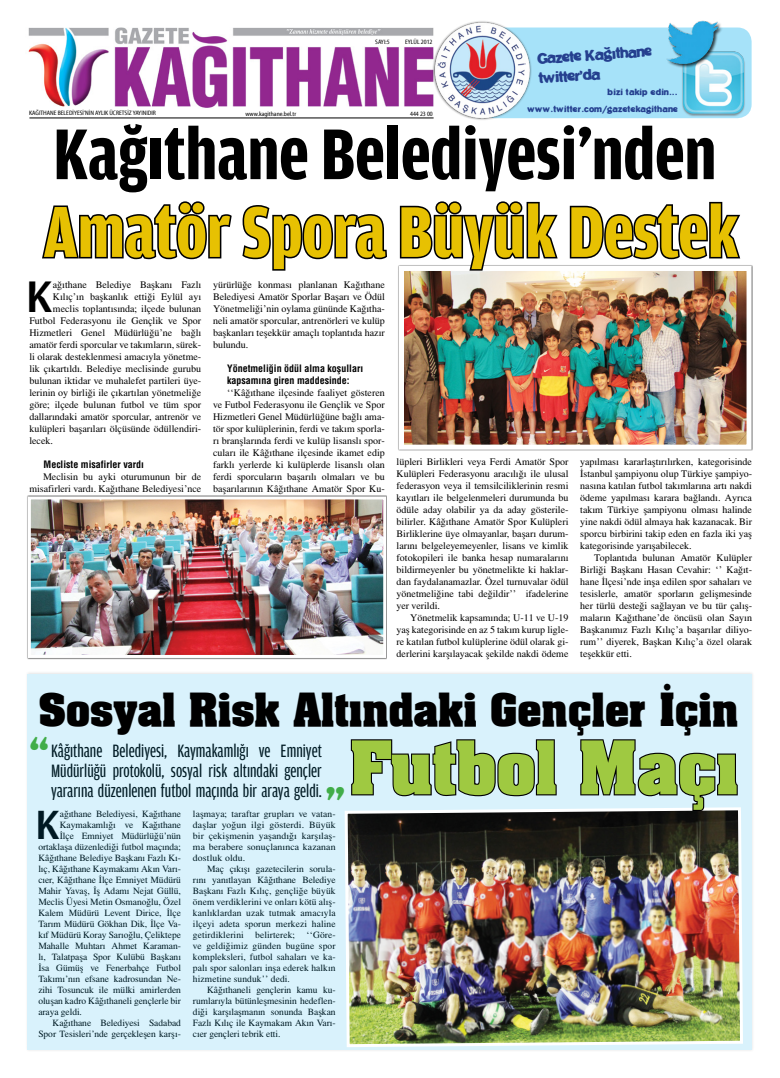
<style>
.page{position:relative;width:780px;height:1078px;background:#fff}
.page>*{position:absolute;margin:0;border:0;box-sizing:border-box;transform-origin:0 0}
.t1{font:700 76.1px "Toprak Comp";color:#000;scale:1.11 1}
.t2{font:700 76.1px "Toprak Comp";color:#e7c102;scale:1.11 1}
.Normal__Web{font:70.7px "Aachen Bold Turk";color:#9fc941}
.t3{font:500 46.9px "Toprak";color:#000}
.Normal__Web-2{font:43.6px "Aachen Bold Turk";color:#000}
.Normal__Web-3{font:500 43.3px "Toprak";color:#000}
.t4{font:900 36px "Toprak";color:#41ad49}
.Normal__Web-4{font:19px/20px "Toprak Comp";color:#000;text-align:justify}
.t5{font:15.2px "Nicotine";color:#25408f}
.t6{font:10px/12px "Times Normal Tr";color:#000;text-align:justify}
.t7{font:10px "Helvetica Cond Bold Tr";color:#000}
.Normal__Web-5{font:9.5px/11px "Times Normal Tr";letter-spacing:-.005em;color:#000;text-align:justify}
.t8{font:9px "Nicotine";letter-spacing:.06em;color:#25408f}
.t9{font:condensed 6.4px "Myriad Web Pro";color:#000}
</style>
<div class="page">
<div style="left:481px;top:27px;width:270px;height:91px;background:#a6e2f9;border-radius:14px"></div>
<img style="left:28px;top:27px;width:404px;height:81px">
<hr style="left:29px;top:118px;width:404px;height:1px;background:#000">
<div style="left:432px;top:20px;width:100px;height:100px;background:#000;opacity:.75"></div>
<img style="left:420px;top:9px;width:122px;height:122px;border-radius:61px">
<img style="left:405px;top:272px;width:340px;height:171px">
<div style="left:399px;top:266px;width:352px;height:183px;border:5px solid #fff"></div>
<div style="left:27px;top:495px;width:360px;height:164px;background:#fafafa"></div>
<img style="left:32px;top:500px;width:350px;height:153px">
<div style="left:28px;top:496px;width:358px;height:161px;border:3px solid #fff"></div>
<svg style="left:42px;top:201px;width:190px;height:59px"></svg>
<svg style="left:242px;top:205px;width:145px;height:66px"></svg>
<svg style="left:398px;top:201px;width:162px;height:100px"></svg>
<svg style="left:569px;top:201px;width:172px;height:59px"></svg>
<img style="left:682px;top:51px;width:64px;height:66px">
<img style="left:665px;top:20px;width:69px;height:56px">
<div style="left:28px;top:673px;width:724px;height:376px;background:#d9f2fc"></div>
<img style="left:344px;top:807px;width:399px;height:240px">
<svg style="left:350px;top:739px;width:207px;height:58px"></svg>
<svg style="left:579px;top:739px;width:159px;height:72px"></svg>
<p class="t9" style="left:375px;top:39px;width:16px">SAYI:5</p>
<p class="t9" style="left:405px;top:39px;width:29px">EYLÜL 2012</p>
<p class="t9" style="left:29px;top:110px;width:128px">KAĞITHANE BELEDİYESİ’NİN AYLIK ÜCRETSİZ YAYINIDIR</p>
<p class="t9" style="left:245px;top:110px;width:52px">www.kagithane.bel.tr</p>
<p class="t9" style="left:410px;top:110px;width:24px">444 23 00</p>
<p class="t5" style="left:537px;top:49px;width:116px;rotate:-4deg">Gazete Kağıthane</p>
<p class="t5" style="left:538px;top:69px;width:63px;rotate:-4deg">twitter’da</p>
<p class="t8" style="left:527px;top:103px;width:152px">www.twitter.com/gazetekagithane</p>
<p class="t8" style="left:607px;top:86px;width:71px">bizi takip edin...</p>
<p class="t1" style="left:53px;top:113px;width:598px">Kağıthane Belediyesi’nden</p>
<p class="t2" style="left:43px;top:191px;width:628px">AmatörSpora Büyük Destek</p>
<p class="t3" style="left:26px;top:270px;width:29px">K</p>
<p class="t6" style="left:53px;top:278px;width:150px">ağıthane Belediye Başkanı Fazlı</p>
<p class="t6" style="left:53px;top:290px;width:150px">Kılıç’ın başkanlık ettiği Eylül ayı</p>
<p class="t6" style="left:53px;top:302px;width:150px">meclis toplantısında; ilçede bulunan</p>
<p class="t6" style="left:29px;top:314px;width:173px">Futbol Federasyonu ile Gençlik ve Spor</p>
<p class="t6" style="left:29px;top:326px;width:173px">Hizmetleri Genel Müdürlüğü’ne bağlı</p>
<p class="t6" style="left:29px;top:338px;width:173px">amatör ferdi sporcular ve takımların, sürek-</p>
<p class="t6" style="left:29px;top:350px;width:173px">li olarak desteklenmesi amacıyla yönetme-</p>
<p class="t6" style="left:29px;top:362px;width:173px">lik çıkartıldı. Belediye meclisinde gurubu</p>
<p class="t6" style="left:29px;top:374px;width:173px">bulunan iktidar ve muhalefet partileri üye-</p>
<p class="t6" style="left:29px;top:386px;width:173px">lerinin oy birliği ile çıkartılan yönetmeliğe</p>
<p class="t6" style="left:29px;top:398px;width:173px">göre; ilçede bulunan futbol ve tüm spor</p>
<p class="t6" style="left:29px;top:410px;width:173px">dallarındaki amatör sporcular, antrenör ve</p>
<p class="t6" style="left:29px;top:422px;width:173px">kulüpleri başarıları ölçüsünde ödüllendiri-</p>
<p class="t6" style="left:29px;top:434px;width:25px">lecek.</p>
<p class="t7" style="left:44px;top:458px;width:102px">Mecliste misafirler vardı</p>
<p class="t6" style="left:29px;top:470px;width:173px;text-align:right">Meclisin bu ayki oturumunun bir de misafirleri vardı. Kağıthane Belediyesi’nce</p>
<p class="t6" style="left:213px;top:278px;width:173px">yürürlüğe konması planlanan Kağıthane Belediyesi Amatör Sporlar Başarı ve Ödül Yönetmeliği’nin oylama gününde Kağıtha&shy;neli amatör sporcular, antrenörleri ve kulüp başkanları teşekkür amaçlı toplantıda hazır bulundu.</p>
<p class="t7" style="left:227px;top:362px;width:137px">Yönetmeliğin ödül alma koşulları</p>
<p class="t7" style="left:227px;top:374px;width:124px">kapsamına giren maddesinde:</p>
<p class="t6" style="left:213px;top:386px;width:173px;text-indent:14px">‘‘Kâğıthane ilçesinde faaliyet gösteren ve Futbol Federasyonu ile Gençlik ve Spor Hizmetleri Genel Müdürlüğüne bağlı ama&shy;tör spor kulüplerinin, ferdi ve takım sporla&shy;rı branşlarında ferdi ve kulüp lisanslı spor&shy;cuları ile Kâğıthane ilçesinde ikamet edip farklı yerlerde ki kulüplerde lisanslı olan ferdi sporcuların başarılı olmaları ve bu başarılarının Kâğıthane Amatör Spor Ku-</p>
<p class="t6" style="left:396px;top:455px;width:173px">lüpleri Birlikleri veya Ferdi Amatör Spor Kulüpleri Federasyonu aracılığı ile ulusal federasyon veya il temsilciliklerinin resmi kayıtları ile belgelenmeleri durumunda bu ödüle aday olabilir ya da aday gösterile&shy;bilirler. Kâğıthane Amatör Spor Kulüpleri Birliklerine üye olmayanlar, başarı durum&shy;larını belgeleyemeyenler, lisans ve kimlik fotokopileri ile banka hesap numaralarını bildirmeyenler bu yönetmelikte ki haklar&shy;dan faydalanamazlar. Özel turnuvalar ödül yönetmeliğine tabi değildir’’ ifadelerine yer verildi.</p>
<p class="t6" style="left:396px;top:611px;width:173px;text-indent:14px">Yönetmelik kapsamında; U-11 ve U-19 yaş kategorisinde en az 5 takım kurup ligle&shy;re katılan futbol kulüplerine ödül olarak gi&shy;derlerini karşılayacak şekilde nakdi ödeme</p>
<p class="t6" style="left:580px;top:455px;width:173px">yapılması kararlaştırılırken, kategorisinde İstanbul şampiyonu olup Türkiye şampiyo&shy;nasına katılan futbol takımlarına artı nakdi ödeme yapılması karara bağlandı. Ayrıca takım Türkiye şampiyonu olması halinde yine nakdi ödül almaya hak kazanacak. Bir sporcu birbirini takip eden en fazla iki yaş kategorisinde yarışabilecek.</p>
<p class="t6" style="left:580px;top:551px;width:173px;text-indent:14px">Toplantıda bulunan Amatör Kulüpler Birliği Başkanı Hasan Cevahir: ‘’ Kağıt&shy;hane İlçesi’nde inşa edilen spor sahaları ve tesislerle, amatör sporların gelişmesinde her türlü desteği sağlayan ve bu tür çalış&shy;maların Kağıthane’de öncüsü olan Sayın Başkanımız Fazlı Kılıç’a başarılar diliyo&shy;rum’’ diyerek, Başkan Kılıç’a özel olarak teşekkür etti.</p>
<p class="Normal__Web-2" style="left:38px;top:681px;width:701px">Sosyal Risk Altındaki Gençler İçin</p>
<p class="Normal__Web" style="left:349px;top:722px;width:390px">Futbol Maçı</p>
<p class="t4" style="left:29px;top:730px;width:23px">“</p>
<p class="Normal__Web-4" style="left:51px;top:740px;width:272px">Kâğıthane Belediyesi, Kaymakamlığı ve Emniyet Müdürlüğü protokolü, sosyal risk altındaki gençler yararına düzenlenen futbol maçında bir araya geldi.</p>
<p class="t4" style="left:345px;top:806px;width:23px;rotate:-180deg">“</p>
<p class="Normal__Web-3" style="left:35px;top:800px;width:26px">K</p>
<p class="Normal__Web-5" style="left:60px;top:808px;width:123px">ağıthane Belediyesi, Kağıthane</p>
<p class="Normal__Web-5" style="left:193px;top:808px;width:144px">laşmaya; taraftar grupları ve vatan&shy;daşlar yoğun ilgi gösterdi. Büyük bir çekişmenin yaşandığı karşılaş&shy;ma berabere sonuçlanınca kazanan dostluk oldu.</p>
<p class="Normal__Web-5" style="left:193px;top:863px;width:144px;text-indent:14px">Maç çıkışı gazetecilerin sorula&shy;rını yanıtlayan Kâğıthane Belediye Başkanı Fazlı Kılıç, gençliğe büyük önem verdiklerini ve onları kötü alış&shy;kanlıklardan uzak tutmak amacıyla ilçeyi adeta sporun merkezi haline getirdiklerini belirterek; ‘‘Göre&shy;ve geldiğimiz günden bugüne spor kompleksleri, futbol sahaları ve ka&shy;palı spor salonları inşa ederek halkın hizmetine sunduk’’ dedi.</p>
<p class="Normal__Web-5" style="left:193px;top:984px;width:144px;text-indent:14px">Kâğıthaneli gençlerin kamu ku&shy;rumlarıyla bütünleşmesinin hedeflen&shy;diği karşılaşmanın sonunda Başkan Fazlı Kılıç ile Kaymakam Akın Varı&shy;cıer gençleri tebrik etti.</p>
<p class="Normal__Web-5" style="left:60px;top:819px;width:123px">Kaymakamlığı ve Kağıthane</p>
<p class="Normal__Web-5" style="left:60px;top:830px;width:123px">İlçe Emniyet Müdürlüğü’nün</p>
<p class="Normal__Web-5" style="left:38px;top:841px;width:144px">ortaklaşa düzenlediği futbol maçında;</p>
<p class="Normal__Web-5" style="left:38px;top:852px;width:144px">Kâğıthane Belediye Başkanı Fazlı Kı-</p>
<p class="Normal__Web-5" style="left:38px;top:863px;width:144px">lıç, Kâğıthane Kaymakamı Akın Varı-</p>
<p class="Normal__Web-5" style="left:38px;top:874px;width:144px">cıer, Kâğıthane İlçe Emniyet Müdürü</p>
<p class="Normal__Web-5" style="left:38px;top:885px;width:144px">Mahir Yavaş, İş Adamı Nejat Güllü,</p>
<p class="Normal__Web-5" style="left:38px;top:896px;width:144px">Meclis Üyesi Metin Osmanoğlu, Özel</p>
<p class="Normal__Web-5" style="left:38px;top:907px;width:144px">Kalem Müdürü Levent Dirice, İlçe</p>
<p class="Normal__Web-5" style="left:38px;top:918px;width:144px">Tarım Müdürü Gökhan Dik, İlçe Va-</p>
<p class="Normal__Web-5" style="left:38px;top:929px;width:144px">kıf Müdürü Koray Sarıoğlu, Çeliktepe</p>
<p class="Normal__Web-5" style="left:38px;top:940px;width:144px">Mahalle Muhtarı Ahmet Karaman-</p>
<p class="Normal__Web-5" style="left:38px;top:951px;width:144px">lı, Talatpaşa Spor Kulübü Başkanı</p>
<p class="Normal__Web-5" style="left:38px;top:962px;width:144px">İsa Gümüş ve Fenerbahçe Futbol</p>
<p class="Normal__Web-5" style="left:38px;top:973px;width:144px">Takımı’nın efsane kadrosundan Ne-</p>
<p class="Normal__Web-5" style="left:38px;top:984px;width:144px">zihi Tosuncuk ile mülki amirlerden</p>
<p class="Normal__Web-5" style="left:38px;top:995px;width:144px">oluşan kadro Kâğıthaneli gençlerle bir</p>
<p class="Normal__Web-5" style="left:38px;top:1006px;width:45px">araya geldi.</p>
<p class="Normal__Web-5" style="left:38px;top:1017px;width:144px;text-align:right">Kağıthane Belediyesi Sadabad<br>Spor Tesisleri’nde gerçekleşen karşı-</p>
</div>
